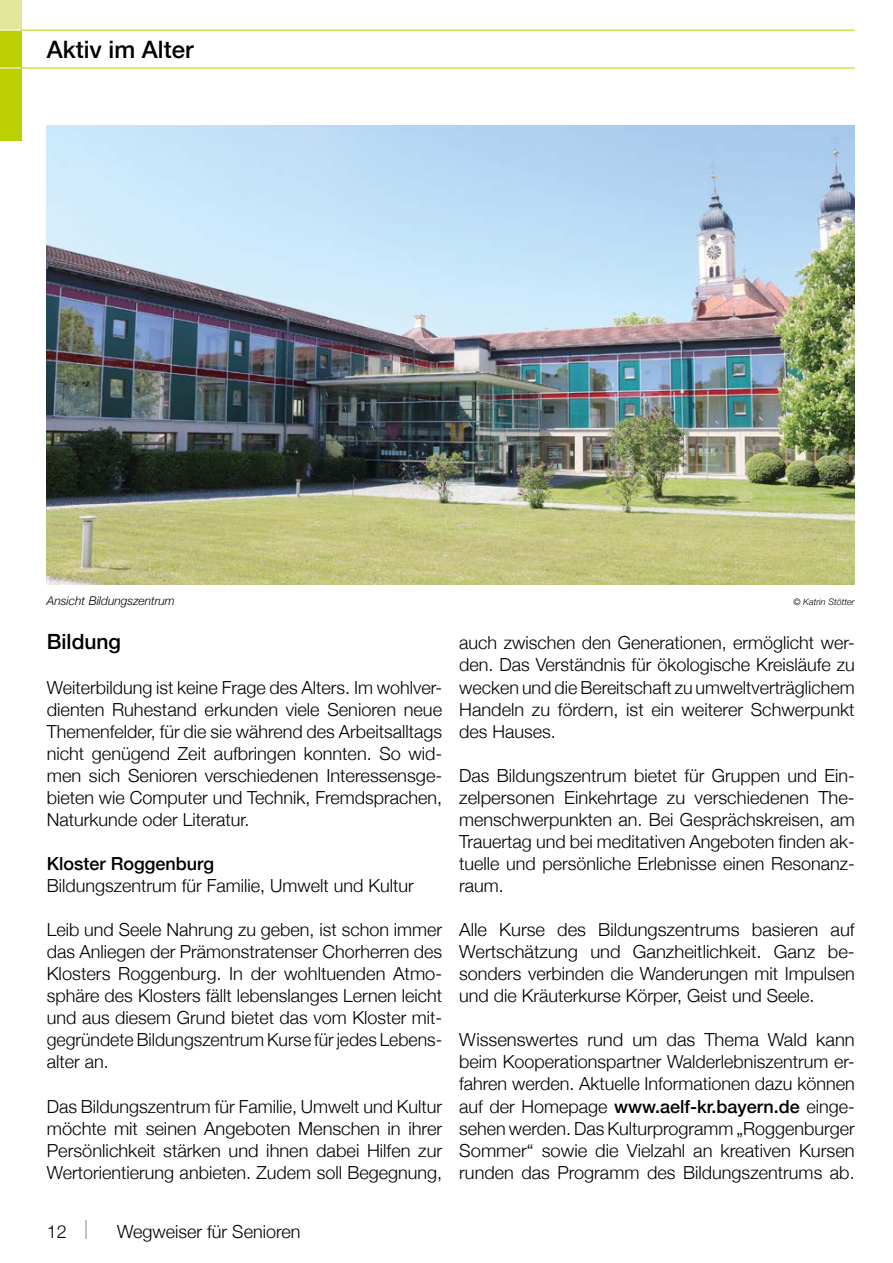
<style>
.page{position:relative;width:893px;height:1263px;background:#fff}
.page>*{position:absolute;margin:0;border:0;box-sizing:border-box;transform-origin:0 0}
.t1{font:500 24px "Helvetica Neue";color:#000}
.t2{font:500 21px "Helvetica Neue";color:#000}
.t3{font:300 18px/22px "Helvetica Neue";color:#000;text-align:justify}
.t4{font:500 18px "Helvetica Neue";color:#000}
.t5{font:italic 300 12px "Helvetica Neue";color:#000}
.t6{font:italic 300 9px "Helvetica Neue";color:#000}
.s1{font-size:26.4px;color:#9d9d9c}
.s2{font-weight:500}
</style>
<div class="page">
<div style="left:0;top:0;width:21px;height:30px;background:#e0e79b"></div>
<div style="left:0;top:30px;width:21px;height:110px;background:#bccf00"></div>
<hr style="left:21px;top:30px;width:834px;height:1px;background:#bccf00">
<hr style="left:21px;top:68px;width:834px;height:1px;background:#bccf00">
<svg style="left:0;top:68px;width:21px;height:1px"></svg>
<svg style="left:0;top:30px;width:21px;height:1px"></svg>
<img style="left:47px;top:125px;width:808px;height:460px">
<h1 class="t1" style="left:47px;top:31px;width:148px">Aktiv im Alter</h1>
<p class="t5" style="left:47px;top:591px;width:130px">Ansicht Bildungszentrum</p>
<p class="t6" style="left:793px;top:595px;width:63px">© Katrin Stötter</p>
<p class="t2" style="left:47px;top:625px;width:76px">Bildung</p>
<p class="t3" style="left:47px;top:675px;width:397px">Weiterbildung ist keine Frage des Alters. Im wohlver&shy;dienten Ruhestand erkunden viele Senioren neue Themenfelder, für die sie während des Arbeitsalltags nicht genügend Zeit aufbringen konnten. So wid&shy;men sich Senioren verschiedenen Interessensge&shy;bieten wie Computer und Technik, Fremdsprachen, Naturkunde oder Literatur.</p>
<p class="t4" style="left:47px;top:849px;width:169px">Kloster Roggenburg</p>
<p class="t3" style="left:47px;top:873px;width:369px">Bildungszentrum für Familie, Umwelt und Kultur</p>
<p class="t3" style="left:47px;top:917px;width:397px">Leib und Seele Nahrung zu geben, ist schon immer das Anliegen der Prämonstratenser Chorherren des Klosters Roggenburg. In der wohltuenden Atmo&shy;sphäre des Klosters fällt lebenslanges Lernen leicht und aus diesem Grund bietet das vom Kloster mit&shy;gegründete Bildungszentrum Kurse für jedes Lebens&shy;alter an.</p>
<p class="t3" style="left:47px;top:1094px;width:397px">Das Bildungszentrum für Familie, Umwelt und Kultur möchte mit seinen Angeboten Menschen in ihrer Persönlichkeit stärken und ihnen dabei Hilfen zur Wertorientierung anbieten. Zudem soll Begegnung,</p>
<p class="t3" style="left:47px;top:1219px;width:255px">12 <span class="s1">I</span> Wegweiser für Senioren</p>
<p class="t3" style="left:459px;top:631px;width:397px">auch zwischen den Generationen, ermöglicht wer&shy;den. Das Verständnis für ökologische Kreisläufe zu wecken und die Bereitschaft zu umweltverträglichem Handeln zu fördern, ist ein weiterer Schwerpunkt des Hauses.</p>
<p class="t3" style="left:459px;top:763px;width:397px">Das Bildungszentrum bietet für Gruppen und Ein&shy;zelpersonen Einkehrtage zu verschiedenen The&shy;menschwerpunkten an. Bei Gesprächskreisen, am Trauertag und bei meditativen Angeboten finden ak&shy;tuelle und persönliche Erlebnisse einen Resonanz&shy;raum.</p>
<p class="t3" style="left:459px;top:917px;width:397px">Alle Kurse des Bildungszentrums basieren auf Wertschätzung und Ganzheitlichkeit. Ganz be&shy;sonders verbinden die Wanderungen mit Impulsen und die Kräuterkurse Körper, Geist und Seele.</p>
<p class="t3" style="left:459px;top:1028px;width:397px">Wissenswertes rund um das Thema Wald kann beim Kooperationspartner Walderlebniszentrum er&shy;fahren werden. Aktuelle Informationen dazu können auf der Homepage <span class="s2">www.aelf-kr.bayern.de</span> einge&shy;sehen werden. Das Kulturprogramm „Roggenburger Sommer“ sowie die Vielzahl an kreativen Kursen runden das Programm des Bildungszentrums ab.</p>
</div>
